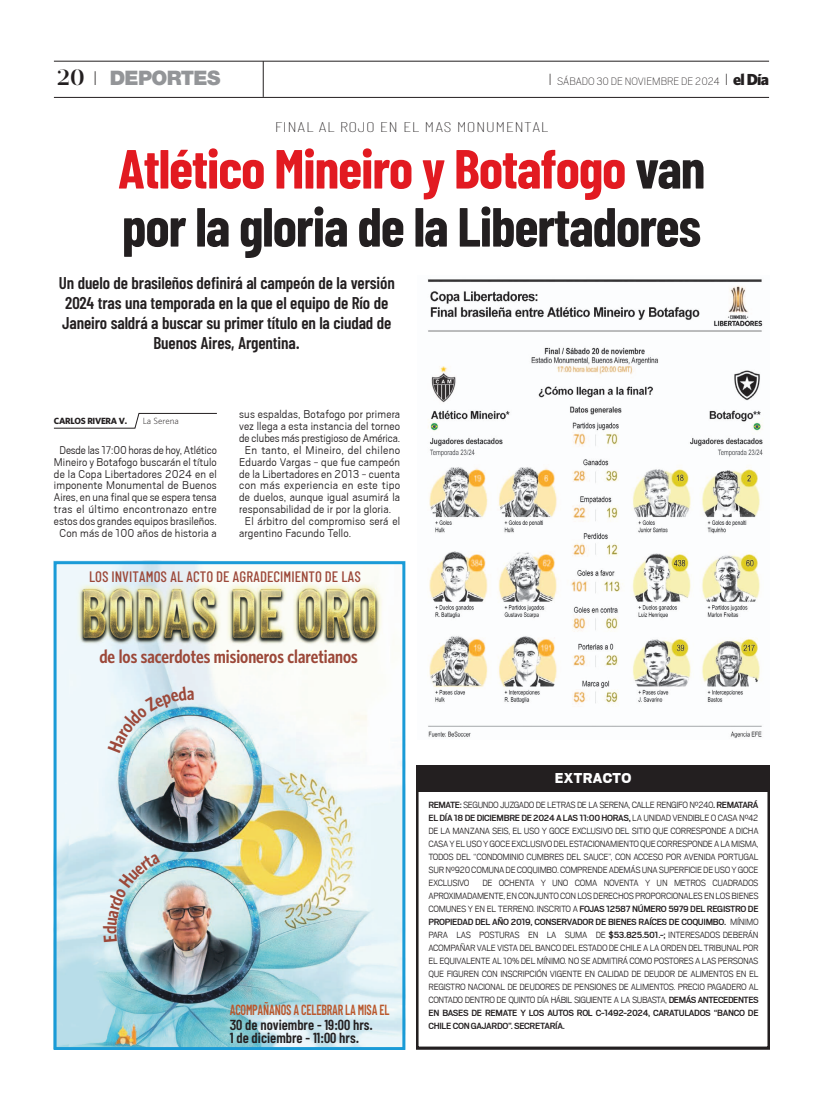
<style>
.page{position:relative;width:823px;height:1106px;background:#fff}
.page>*{position:absolute;margin:0;border:0;box-sizing:border-box;transform-origin:0 0}
.t1{font:700 55px/58px "Ashley";letter-spacing:-.02em;color:#231f20}
.t2{font:900 20px "Helvetica Neue LT Std";letter-spacing:-.03em;color:#939598}
.t3{font:600 19px "Whitney Condensed";color:#9c4839}
.t4{font:600 17px/20px "Ashley";letter-spacing:-.01em;color:#231f20;text-align:center}
.t5{font:900 16px "Scout";letter-spacing:.02em;color:#fff}
.t6{font:500 15.1px "Ashley";color:#9c4839}
.t7{font:600 14.7px "Ashley";letter-spacing:-.02em;color:#ba582d;scale:.82 1}
.t8{font:600 14.6px "Ashley";color:#231f20}
.t9{font:600 14.5px "Ashley";color:#231f20}
.t10{font:100 14px "Ashley";letter-spacing:.02em;color:#231f20;scale:1.4 1}
.t11{font:12.5px/11.9px "Scout";letter-spacing:.015em;color:#231f20;text-align:center}
.t12{font:12.5px "Scout";letter-spacing:-.005em;color:#231f20}
.t13{font:300 12px "Scout";color:#231f20}
.t14{font:10px/13px "Scout";letter-spacing:-.045em;color:#231f20;text-align:justify}
.t15{font:700 9px "Whitney";letter-spacing:-.03em;color:#231f20}
.t16{font:300 9px "Whitney";color:#231f20}
.s1{font-family:"Prumo Display W00";font-weight:600;font-size:22px;color:#231f20}
.s2{font-family:"Scout";font-weight:300;font-size:22px;color:#231f20}
.s3{font-size:18px}
.s4{font-family:"Whitney";font-weight:900;font-size:16px}
.s5{color:#e21a21}
.s6{font-weight:700}
</style>
<div class="page">
<hr style="left:54px;top:97px;width:714px;height:1px;background:#231f20">
<hr style="left:263px;top:61px;width:1px;height:36px;background:#231f20">
<hr style="left:54px;top:61px;width:714px;height:1px;background:#231f20">
<img style="left:58px;top:565px;width:343px;height:480px">
<div style="left:54px;top:561px;width:351px;height:488px;border:3px solid #1a9bd7"></div>
<svg style="left:416px;top:765px;width:352px;height:284px"></svg>
<svg style="left:54px;top:413px;width:163px;height:15px"></svg>
<img style="left:428px;top:279px;width:335px;height:460px">
<img style="left:108px;top:686px;width:86px;height:67px">
<svg style="left:103px;top:853px;width:57px;height:89px;background:#c6e2e9"></svg>
<h2 class="t2" style="left:57px;top:66px;width:164px"><span class="s1">20</span> <span class="s2">I</span> DEPORTES</h2>
<p class="t13" style="left:548px;top:75px;width:222px"><span class="s3">I</span> SÁBADO 30 DE NOVIEMBRE DE 2024 <span class="s3">I</span> <span class="s4">el Día</span></p>
<h3 class="t10" style="left:275px;top:118px;width:197px">FINAL AL ROJO EN EL MAS MONUMENTAL</h3>
<h1 class="t1" style="left:118px;top:138px;width:589px"><span class="s5">Atlético Mineiro y Botafogo</span> van por la gloria de la Libertadores</h1>
<h3 class="t4" style="left:59px;top:272px;width:337px">Un duelo de brasileños definirá al campeón de la versión 2024 tras una temporada en la que el equipo de Río de Janeiro saldrá a buscar su primer título en la ciudad de Buenos Aires, Argentina.</h3>
<p class="t15" style="left:54px;top:415px;width:75px">CARLOS RIVERA V.</p>
<p class="t16" style="left:143px;top:415px;width:38px">La Serena</p>
<p class="t11" style="left:54px;top:444px;width:164px">Desde las 17:00 horas de hoy, Atlético Mineiro y Botafogo buscarán el título de la Copa Libertadores 2024 en el imponente Monumental de Buenos Aires, en una final que se espera tensa tras el último encontronazo entre estos dos grandes equipos brasileños.<br>Con más de 100 años de historia a</p>
<p class="t11" style="left:239px;top:408px;width:162px">sus espaldas, Botafogo por primera</p>
<p class="t11" style="left:239px;top:420px;width:162px">vez llega a esta instancia del torneo</p>
<p class="t12" style="left:239px;top:432px;width:162px">de clubes más prestigioso de América.</p>
<p class="t11" style="left:245px;top:444px;width:157px">En tanto, el Mineiro, del chileno</p>
<p class="t11" style="left:239px;top:456px;width:162px">Eduardo Vargas - que fue campeón</p>
<p class="t11" style="left:239px;top:468px;width:162px">de la Libertadores en 2013 - cuenta</p>
<p class="t11" style="left:239px;top:480px;width:162px">con más experiencia en este tipo</p>
<p class="t11" style="left:239px;top:491px;width:162px">de duelos, aunque igual asumirá la</p>
<p class="t11" style="left:239px;top:503px;width:153px">responsabilidad de ir por la gloria.</p>
<p class="t11" style="left:245px;top:515px;width:157px">El árbitro del compromiso será el</p>
<p class="t11" style="left:239px;top:527px;width:113px">argentino Facundo Tello.</p>
<h3 class="t6" style="left:89px;top:567px;width:273px">LOS INVITAMOS AL ACTO DE AGRADECIMIENTO DE LAS</h3>
<h3 class="t3" style="left:99px;top:645px;width:260px">de los sacerdotes misioneros claretianos</h3>
<h3 class="t7" style="left:229px;top:1001px;width:196px">ACOMPAÑANOS A CELEBRAR LA MISA EL</h3>
<h3 class="t9" style="left:229px;top:1015px;width:145px">30 de noviembre - 19:00 hrs.</h3>
<h3 class="t8" style="left:229px;top:1028px;width:131px">1 de diciembre - 11:00 hrs.</h3>
<h3 class="t5" style="left:554px;top:770px;width:78px">EXTRACTO</h3>
<p class="t14" style="left:428px;top:798px;width:331px"><span class="s6">REMATE:</span> SEGUNDO JUZGADO DE LETRAS DE LA SERENA, CALLE RENGIFO N°240<span class="s6">. REMATARÁ EL DÍA 18 DE DICIEMBRE DE 2024 A LAS 11:00 HORAS,</span> LA UNIDAD VENDIBLE O CASA N°42<br>DE LA MANZANA SEIS, EL USO Y GOCE EXCLUSIVO DEL SITIO QUE CORRESPONDE A DICHA CASA Y EL USO Y GOCE EXCLUSIVO DEL ESTACIONAMIENTO QUE CORRESPONDE A LA MISMA, TODOS DEL “CONDOMINIO CUMBRES DEL SAUCE”, CON ACCESO POR AVENIDA PORTUGAL SUR N°920 COMUNA DE COQUIMBO. COMPRENDE ADEMÁS UNA SUPERFICIE DE USO Y GOCE EXCLUSIVO</p>
<p class="t14" style="left:428px;top:876px;width:331px;text-indent:54px">DE OCHENTA Y UNO COMA NOVENTA Y UN METROS CUADRADOS APROXIMADAMENTE, EN CONJUNTO CON LOS DERECHOS PROPORCIONALES EN LOS BIENES COMUNES Y EN EL TERRENO. INSCRITO A <span class="s6">FOJAS 12587 NÚMERO 5979 DEL REGISTRO DE PROPIEDAD DEL AÑO 2019, CONSERVADOR DE BIENES RAÍCES DE COQUIMBO.</span> MÍNIMO PARA LAS POSTURAS EN LA SUMA DE <span class="s6">$53.825.501.-;</span> INTERESADOS DEBERÁN ACOMPAÑAR VALE VISTA DEL BANCO DEL ESTADO DE CHILE A LA ORDEN DEL TRIBUNAL POR EL EQUIVALENTE AL 10% DEL MÍNIMO. NO SE ADMITIRÁ COMO POSTORES A LAS PERSONAS QUE FIGUREN CON INSCRIPCIÓN VIGENTE EN CALIDAD DE DEUDOR DE ALIMENTOS EN EL REGISTRO NACIONAL DE DEUDORES DE PENSIONES DE ALIMENTOS. PRECIO PAGADERO AL CONTADO DENTRO DE QUINTO DÍA HÁBIL SIGUIENTE A LA SUBASTA, <span class="s6">DEMÁS ANTECEDENTES EN BASES DE REMATE Y LOS AUTOS ROL C-1492-2024, CARATULADOS “BANCO DE CHILE CON GAJARDO”. SECRETARÍA.</span></p>
</div>
